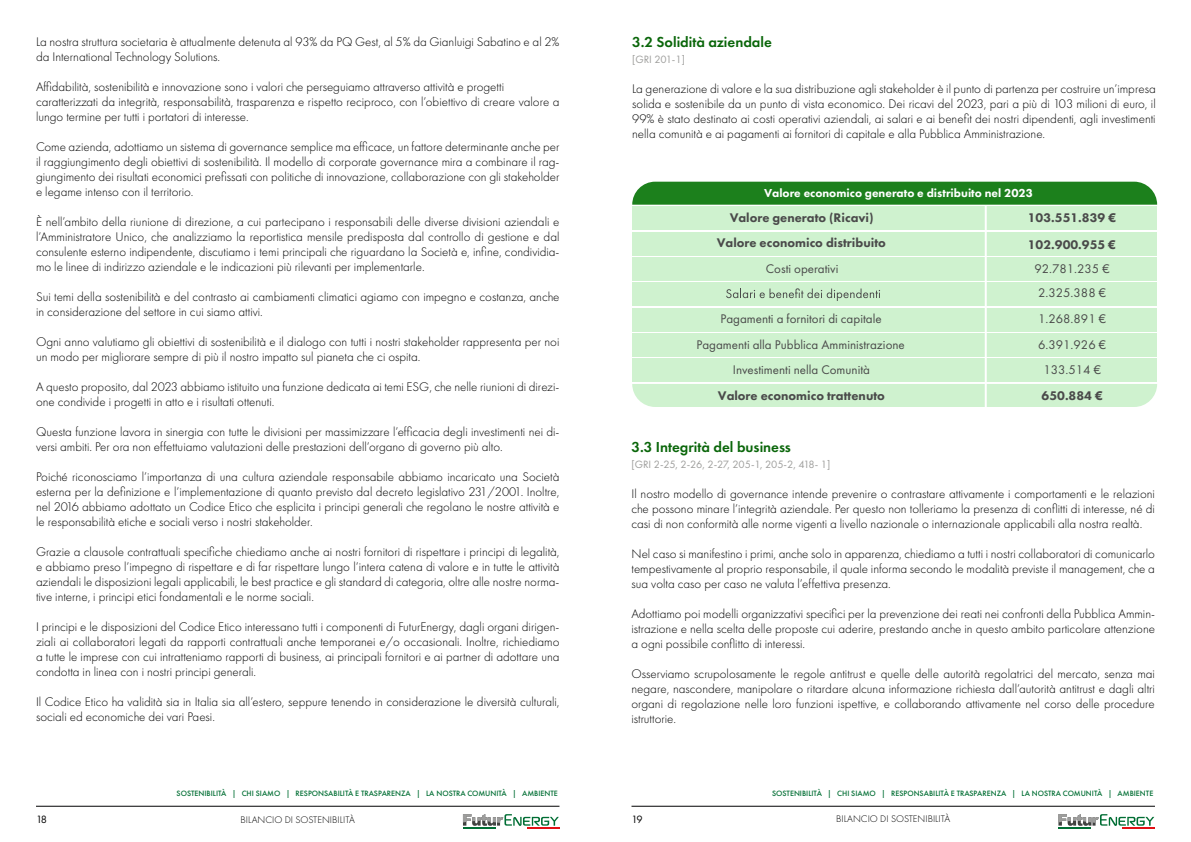
<style>
.page{position:relative;width:1191px;height:842px;background:#fff}
.page>*{position:absolute;margin:0;border:0;box-sizing:border-box;transform-origin:0 0}
.t1{font:600 15px "Futura PT";color:#0a660a}
.t2{font:300 13px/15px "Futura PT";color:#000;text-align:justify}
.t3{font:13px/25.6px "Futura PT";color:#4a4a4a;text-align:center}
.t4{font:800 13px/25.4px "Futura PT";color:#4a4a4a;text-align:center}
.t5{font:800 12px "Futura PT";color:#fff}
.t6{font:11px "Futura PT";letter-spacing:-.025em;color:#9e9e9c}
.t7{font:11px "Futura PT";color:#000}
.t8{font:300 10px "Futura PT";color:#000}
.t9{font:500 8px "Futura PT";color:#006e33}
</style>
<div class="page">
<hr style="left:36px;top:806px;width:523px;height:1px;background:#020203">
<hr style="left:631px;top:806px;width:524px;height:1px;background:#020203">
<hr style="left:527px;top:827px;width:32px;height:2px;background:#e21015">
<hr style="left:463px;top:827px;width:32px;height:2px;background:#006e34">
<svg style="left:463px;top:814px;width:96px;height:12px"></svg>
<hr style="left:1122px;top:827px;width:33px;height:2px;background:#e21015">
<hr style="left:1058px;top:827px;width:32px;height:2px;background:#006e34">
<svg style="left:1058px;top:814px;width:96px;height:12px"></svg>
<div style="left:632px;top:182px;width:525px;height:23px;background:#1c801c"></div>
<div style="left:632px;top:207px;width:525px;height:23px;background:#cff2cf"></div>
<div style="left:632px;top:232px;width:525px;height:23px;background:#cff2cf"></div>
<div style="left:632px;top:258px;width:525px;height:23px;background:#cff2cf"></div>
<div style="left:632px;top:283px;width:525px;height:23px;background:#cff2cf"></div>
<div style="left:632px;top:308px;width:525px;height:23px;background:#cff2cf"></div>
<div style="left:632px;top:333px;width:525px;height:23px;background:#cff2cf"></div>
<div style="left:632px;top:359px;width:525px;height:23px;background:#cff2cf"></div>
<div style="left:632px;top:384px;width:525px;height:23px;background:#cff2cf"></div>
<svg style="left:726px;top:288px;width:154px;height:13px"></svg>
<hr style="left:984px;top:206px;width:2px;height:203px;background:#fff">
<p class="t2" style="left:36px;top:34px;width:525px">La nostra struttura societaria è attualmente detenuta al 93% da PQ Gest, al 5% da Gianluigi Sabatino e al 2% da International Technology Solutions.</p>
<p class="t2" style="left:36px;top:79px;width:525px;text-align:left">Affidabilità, sostenibilità e innovazione sono i valori che perseguiamo attraverso attività e progetti caratterizzati da integrità, responsabilità, trasparenza e rispetto reciproco, con l’obiettivo di creare valore a lungo termine per tutti i portatori di interesse.</p>
<p class="t2" style="left:36px;top:139px;width:525px">Come azienda, adottiamo un sistema di governance semplice ma efficace, un fattore determinante anche per il raggiungimento degli obiettivi di sostenibilità. Il modello di corporate governance mira a combinare il rag&shy;giungimento dei risultati economici prefissati con politiche di innovazione, collaborazione con gli stakeholder e legame intenso con il territorio.</p>
<p class="t2" style="left:36px;top:214px;width:525px">È nell’ambito della riunione di direzione, a cui partecipano i responsabili delle diverse divisioni aziendali e l’Amministratore Unico, che analizziamo la reportistica mensile predisposta dal controllo di gestione e dal consulente esterno indipendente, discutiamo i temi principali che riguardano la Società e, infine, condividia&shy;mo le linee di indirizzo aziendale e le indicazioni più rilevanti per implementarle.</p>
<p class="t2" style="left:36px;top:289px;width:525px">Sui temi della sostenibilità e del contrasto ai cambiamenti climatici agiamo con impegno e costanza, anche in considerazione del settore in cui siamo attivi.</p>
<p class="t2" style="left:36px;top:334px;width:525px">Ogni anno valutiamo gli obiettivi di sostenibilità e il dialogo con tutti i nostri stakeholder rappresenta per noi un modo per migliorare sempre di più il nostro impatto sul pianeta che ci ospita.</p>
<p class="t2" style="left:36px;top:379px;width:525px">A questo proposito, dal 2023 abbiamo istituito una funzione dedicata ai temi ESG, che nelle riunioni di direzi&shy;one condivide i progetti in atto e i risultati ottenuti.</p>
<p class="t2" style="left:36px;top:424px;width:525px">Questa funzione lavora in sinergia con tutte le divisioni per massimizzare l’efficacia degli investimenti nei di&shy;versi ambiti. Per ora non effettuiamo valutazioni delle prestazioni dell’organo di governo più alto.</p>
<p class="t2" style="left:36px;top:469px;width:525px">Poiché riconosciamo l’importanza di una cultura aziendale responsabile abbiamo incaricato una Società esterna per la definizione e l’implementazione di quanto previsto dal decreto legislativo 231/2001. Inoltre, nel 2016 abbiamo adottato un Codice Etico che esplicita i principi generali che regolano le nostre attività e le responsabilità etiche e sociali verso i nostri stakeholder.</p>
<p class="t2" style="left:36px;top:544px;width:525px">Grazie a clausole contrattuali specifiche chiediamo anche ai nostri fornitori di rispettare i principi di legalità, e abbiamo preso l’impegno di rispettare e di far rispettare lungo l’intera catena di valore e in tutte le attività aziendali le disposizioni legali applicabili, le best practice e gli standard di categoria, oltre alle nostre norma&shy;tive interne, i principi etici fondamentali e le norme sociali.</p>
<p class="t2" style="left:36px;top:619px;width:525px">I principi e le disposizioni del Codice Etico interessano tutti i componenti di FuturEnergy, dagli organi dirigen&shy;ziali ai collaboratori legati da rapporti contrattuali anche temporanei e/o occasionali. Inoltre, richiediamo a tutte le imprese con cui intratteniamo rapporti di business, ai principali fornitori e ai partner di adottare una condotta in linea con i nostri principi generali.</p>
<p class="t2" style="left:36px;top:694px;width:525px">Il Codice Etico ha validità sia in Italia sia all’estero, seppure tenendo in considerazione le diversità culturali, sociali ed economiche dei vari Paesi.</p>
<p class="t9" style="left:177px;top:788px;width:383px">SOSTENIBILITÀ | CHI SIAMO | RESPONSABILITÀ E TRASPARENZA | LA NOSTRA COMUNITÀ | AMBIENTE</p>
<p class="t1" style="left:632px;top:33px;width:141px">3.2 Solidità aziendale</p>
<p class="t6" style="left:632px;top:53px;width:54px">[GRI 201-1]</p>
<p class="t2" style="left:632px;top:81px;width:525px">La generazione di valore e la sua distribuzione agli stakeholder è il punto di partenza per costruire un’impresa solida e sostenibile da un punto di vista economico. Dei ricavi del 2023, pari a più di 103 milioni di euro, il 99% è stato destinato ai costi operativi aziendali, ai salari e ai benefit dei nostri dipendenti, agli investimenti nella comunità e ai pagamenti ai fornitori di capitale e alla Pubblica Amministrazione.</p>
<p class="t5" style="left:764px;top:186px;width:270px">Valore economico generato e distribuito nel 2023</p>
<p class="t4" style="left:717px;top:204px;width:171px">Valore generato (Ricavi)<br>Valore economico distribuito</p>
<p class="t3" style="left:766px;top:255px;width:74px">Costi operativi</p>
<p class="t3" style="left:696px;top:306px;width:210px">Pagamenti a fornitori di capitale<br>Pagamenti alla Pubblica Amministrazione<br>Investimenti nella Comunità</p>
<p class="t4" style="left:718px;top:382px;width:169px">Valore economico trattenuto</p>
<p class="t4" style="left:1027px;top:204px;width:90px">103.551.839 €</p>
<p class="t4" style="left:1027px;top:231px;width:90px">102.900.955 €</p>
<p class="t3" style="left:1038px;top:280px;width:70px">2.325.388 €<br>1.268.891 €<br>6.391.926 €<br>133.514 €</p>
<p class="t3" style="left:1034px;top:255px;width:77px">92.781.235 €</p>
<p class="t4" style="left:1041px;top:382px;width:63px">650.884 €</p>
<p class="t1" style="left:631px;top:438px;width:161px">3.3 Integrità del business</p>
<p class="t6" style="left:631px;top:458px;width:200px">[GRI 2-25, 2-26, 2-27, 205-1, 205-2, 418- 1]</p>
<p class="t2" style="left:631px;top:486px;width:525px">Il nostro modello di governance intende prevenire o contrastare attivamente i comportamenti e le relazioni che possono minare l’integrità aziendale. Per questo non tolleriamo la presenza di conflitti di interesse, né di casi di non conformità alle norme vigenti a livello nazionale o internazionale applicabili alla nostra realtà.</p>
<p class="t2" style="left:631px;top:546px;width:525px">Nel caso si manifestino i primi, anche solo in apparenza, chiediamo a tutti i nostri collaboratori di comunicarlo tempestivamente al proprio responsabile, il quale informa secondo le modalità previste il management, che a sua volta caso per caso ne valuta l’effettiva presenza.</p>
<p class="t2" style="left:631px;top:606px;width:525px">Adottiamo poi modelli organizzativi specifici per la prevenzione dei reati nei confronti della Pubblica Ammin&shy;istrazione e nella scelta delle proposte cui aderire, prestando anche in questo ambito particolare attenzione a ogni possibile conflitto di interessi.</p>
<p class="t2" style="left:631px;top:666px;width:525px">Osserviamo scrupolosamente le regole antitrust e quelle delle autorità regolatrici del mercato, senza mai negare, nascondere, manipolare o ritardare alcuna informazione richiesta dall’autorità antitrust e dagli altri organi di regolazione nelle loro funzioni ispettive, e collaborando attivamente nel corso delle procedure istruttorie.</p>
<p class="t9" style="left:772px;top:788px;width:383px">SOSTENIBILITÀ | CHI SIAMO | RESPONSABILITÀ E TRASPARENZA | LA NOSTRA COMUNITÀ | AMBIENTE</p>
<p class="t7" style="left:36px;top:813px;width:13px">18</p>
<p class="t8" style="left:240px;top:814px;width:116px">BILANCIO DI SOSTENIBILITÀ</p>
<p class="t7" style="left:631px;top:813px;width:13px">19</p>
<p class="t8" style="left:836px;top:813px;width:116px">BILANCIO DI SOSTENIBILITÀ</p>
</div>
